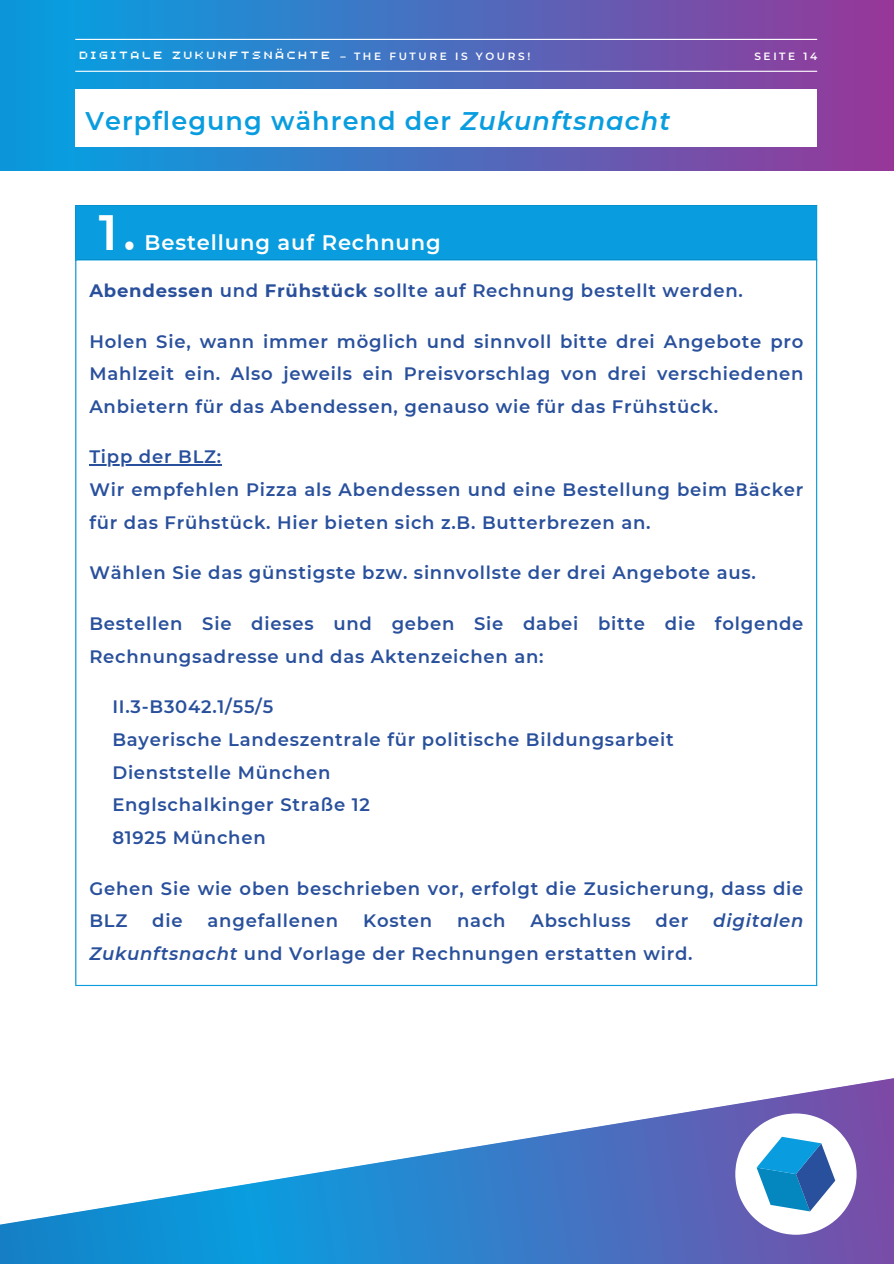
<style>
.page{position:relative;width:894px;height:1264px;background:#fff}
.page>*{position:absolute;margin:0;border:0;box-sizing:border-box;transform-origin:0 0}
.t1{font:600 49.5px "Montserrat";color:#fff}
.t2{font:600 25.5px "Montserrat";letter-spacing:.045em;color:#099ddf}
.t3{font:600 21px "Montserrat";letter-spacing:.045em;color:#fff}
.t4{font:600 18px/32.7px "Montserrat";letter-spacing:.045em;color:#29509c}
.t5{font:italic 600 18px "Montserrat";letter-spacing:.045em;color:#29509c}
.t6{font:600 10.5px "Montserrat";letter-spacing:.25em;color:#fff}
.t7{font:10.5px "Arcade Gamer";letter-spacing:.25em;color:#fff}
.s1{font-weight:700}
.s2{font-style:italic}
</style>
<div class="page">
<svg style="left:0;top:1078px;width:893px;height:185px"></svg>
<svg style="left:735px;top:1113px;width:121px;height:121px"></svg>
<svg style="left:0;top:0;width:893px;height:170px;background:#4c6dbe"></svg>
<div style="left:75px;top:89px;width:741px;height:58px;background:#fff"></div>
<hr style="left:75px;top:71px;width:742px;height:1px;background:#fff">
<hr style="left:75px;top:39px;width:742px;height:1px;background:#fff">
<div style="left:76px;top:206px;width:740px;height:54px;background:#099ddf"></div>
<hr style="left:75px;top:206px;width:1px;height:778px;background:#099ddf">
<hr style="left:815px;top:206px;width:2px;height:778px;background:#099ddf">
<hr style="left:75px;top:205px;width:742px;height:1px;background:#099ddf">
<hr style="left:75px;top:984px;width:742px;height:2px;background:#099ddf">
<hr style="left:89px;top:464px;width:133px;height:1px;background:#29509c">
<h2 class="t7" style="left:79px;top:50px;width:252px">DIGITALE ZUKUNFTSNÄCHTE</h2>
<p class="t6" style="left:340px;top:50px;width:191px"><span class="s1">–</span> THE FUTURE IS YOURS!</p>
<p class="t6" style="left:754px;top:50px;width:64px">SEITE 14</p>
<p class="t2" style="left:85px;top:106px;width:586px">Verpflegung während der <span class="s2">Zukunftsnacht</span></p>
<h4 class="t1" style="left:99px;top:202px;width:38px">1.</h4>
<p class="t3" style="left:144px;top:230px;width:297px">Bestellung auf Rechnung</p>
<p class="t4" style="left:89px;top:274px;width:654px"><span class="s1">Abendessen</span> und <span class="s1">Frühstück</span> sollte auf Rechnung bestellt werden.</p>
<h5 class="t4" style="left:89px;top:325px;width:715px;text-align:justify">Holen Sie, wann immer möglich und sinnvoll bitte drei Angebote pro Mahlzeit ein. Also jeweils ein Preisvorschlag von drei verschiedenen Anbietern für das Abendessen, genauso wie für das Frühstück.</h5>
<h3 class="t4" style="left:89px;top:440px;width:715px">Tipp der BLZ:<br>Wir empfehlen Pizza als Abendessen und eine Bestellung beim Bäcker für das Frühstück. Hier bieten sich z.B. Butterbrezen an.</h3>
<h1 class="t4" style="left:89px;top:556px;width:667px">Wählen Sie das günstigste bzw. sinnvollste der drei Angebote aus.</h1>
<h4 class="t4" style="left:89px;top:607px;width:715px">Bestellen Sie dieses und geben Sie dabei bitte die folgende<br>Rechnungsadresse und das Aktenzeichen an:</h4>
<h4 class="t4" style="left:112px;top:690px;width:562px">II.3-B3042.1/55/5<br>Bayerische Landeszentrale für politische Bildungsarbeit<br>Dienststelle München<br>Englschalkinger Straße 12<br>81925 München</h4>
<h4 class="t4" style="left:89px;top:871px;width:715px">Gehen Sie wie oben beschrieben vor, erfolgt die Zusicherung, dass die<br>BLZ</h4>
<h4 class="t4" style="left:152px;top:904px;width:32px">die</h4>
<h4 class="t4" style="left:207px;top:904px;width:132px">angefallenen</h4>
<h4 class="t4" style="left:363px;top:904px;width:71px">Kosten</h4>
<h4 class="t4" style="left:457px;top:904px;width:50px">nach</h4>
<h4 class="t4" style="left:530px;top:904px;width:102px">Abschluss</h4>
<h4 class="t4" style="left:655px;top:904px;width:34px">der</h4>
<h4 class="t5" style="left:713px;top:909px;width:92px">digitalen</h4>
<h4 class="t4" style="left:89px;top:937px;width:604px"><span class="s2">Zukunftsnacht</span> und Vorlage der Rechnungen erstatten wird.</h4>
</div>
